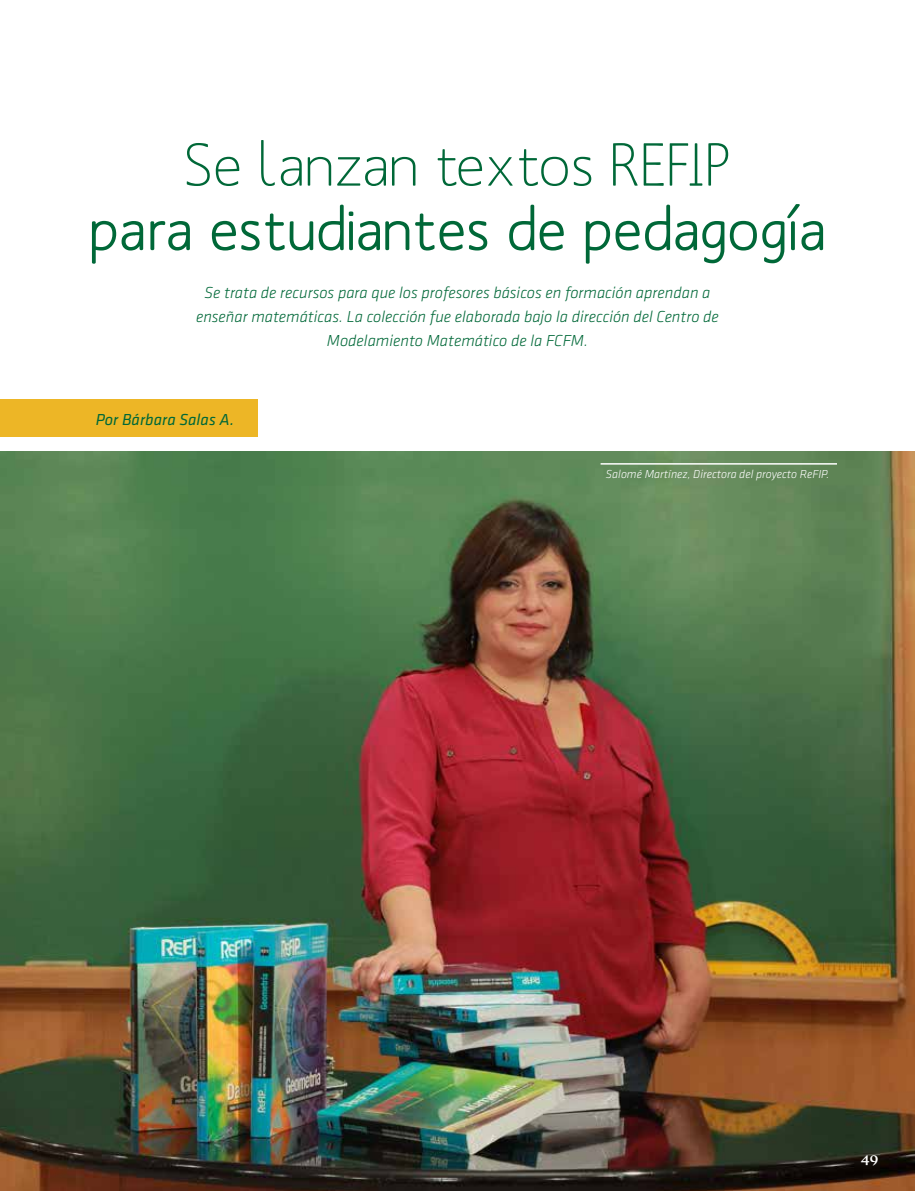
<style>
.page{position:relative;width:915px;height:1191px;background:#fff}
.page>*{position:absolute;margin:0;border:0;box-sizing:border-box;transform-origin:0 0}
.t1{font:500 60px/64.5px "Mank Sans";color:#006838;text-align:center}
.t2{font:italic 300 16.5px/24px "Klavika";color:#006838;text-align:center}
.t3{font:italic 16.5px "Klavika";color:#006838}
.t4{font:600 15px "Prensa";color:#fff}
.t5{font:italic 300 12px "Klavika";color:#fff}
.s1{font-weight:400}
</style>
<div class="page">
<div style="left:0;top:400px;width:257px;height:37px;background:#edb626"></div>
<img style="left:0;top:452px;width:914px;height:739px">
<hr style="left:600px;top:463px;width:236px;height:1px;background:#fff">
<p class="t1" style="left:89px;top:132px;width:737px"><span class="s1">Se lanzan textos REFIP<br></span>para estudiantes de pedagogía</p>
<p class="t2" style="left:196px;top:281px;width:524px">Se trata de recursos para que los profesores básicos en formación aprendan a enseñar matemáticas. La colección fue elaborada bajo la dirección del Centro de<br>Modelamiento Matemático de la FCFM.</p>
<p class="t3" style="left:96px;top:410px;width:140px">Por Bárbara Salas A.</p>
<p class="t5" style="left:605px;top:467px;width:225px">Salomé Martínez, Directora del proyecto ReFIP.</p>
<p class="t4" style="left:860px;top:1148px;width:20px">49</p>
</div>
